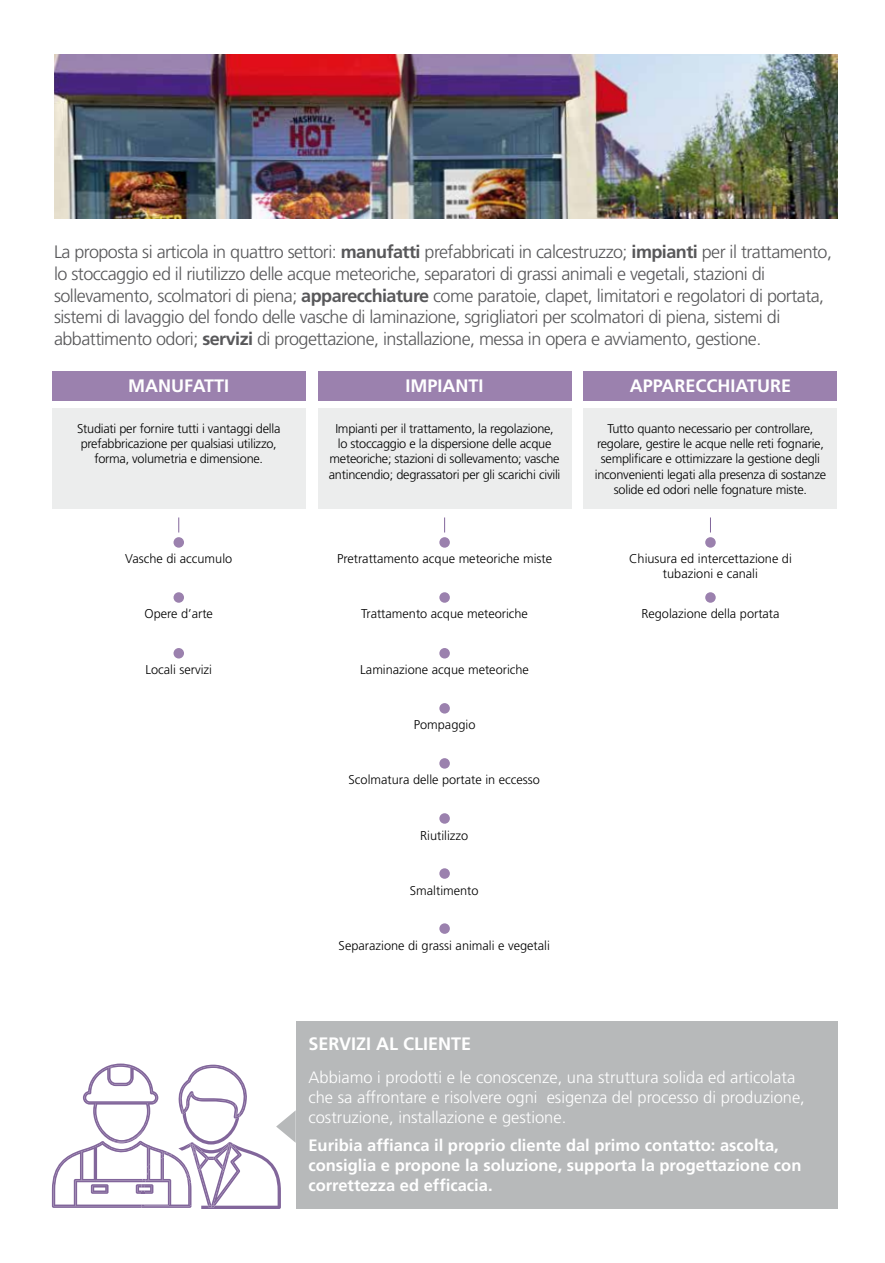
<style>
.page{position:relative;width:885px;height:1263px;background:#fff}
.page>*{position:absolute;margin:0;border:0;box-sizing:border-box;transform-origin:0 0}
.t1{font:300 18px/21.6px "Frutiger";letter-spacing:-.03em;color:#58585a}
.t2{font:700 18px "Frutiger";color:#fff}
.t3{font:300 16.5px/19.8px "Frutiger";color:#fff}
.t4{font:700 16.5px/19.8px "Frutiger";color:#fff}
.t5{font:300 12.75px/15.3px "Frutiger";letter-spacing:-.02em;color:#000;text-align:center}
.t6{font:300 12.75px/15.3px "Frutiger";color:#000;text-align:center}
.s1{font-weight:700}
</style>
<div class="page">
<img style="left:54px;top:54px;width:783px;height:165px">
<div style="left:52px;top:409px;width:253px;height:100px;background:#eceded"></div>
<div style="left:318px;top:409px;width:253px;height:100px;background:#eceded"></div>
<div style="left:583px;top:409px;width:254px;height:100px;background:#eceded"></div>
<div style="left:52px;top:371px;width:253px;height:30px;background:#9b81ae"></div>
<div style="left:583px;top:371px;width:254px;height:30px;background:#9b81ae"></div>
<div style="left:318px;top:371px;width:253px;height:30px;background:#9b81ae"></div>
<div style="left:173px;top:537px;width:11px;height:11px;background:#9b81ae;border-radius:50%"></div>
<div style="left:439px;top:537px;width:11px;height:11px;background:#9b81ae;border-radius:50%"></div>
<div style="left:439px;top:758px;width:11px;height:11px;background:#9b81ae;border-radius:50%"></div>
<div style="left:439px;top:868px;width:11px;height:11px;background:#9b81ae;border-radius:50%"></div>
<div style="left:439px;top:813px;width:11px;height:11px;background:#9b81ae;border-radius:50%"></div>
<div style="left:439px;top:923px;width:11px;height:11px;background:#9b81ae;border-radius:50%"></div>
<div style="left:705px;top:537px;width:10px;height:11px;background:#9b81ae;border-radius:50%"></div>
<div style="left:173px;top:592px;width:11px;height:11px;background:#9b81ae;border-radius:50%"></div>
<div style="left:439px;top:592px;width:11px;height:11px;background:#9b81ae;border-radius:50%"></div>
<div style="left:705px;top:592px;width:10px;height:11px;background:#9b81ae;border-radius:50%"></div>
<div style="left:173px;top:648px;width:11px;height:10px;background:#9b81ae;border-radius:50%"></div>
<div style="left:439px;top:648px;width:11px;height:10px;background:#9b81ae;border-radius:50%"></div>
<div style="left:439px;top:703px;width:11px;height:10px;background:#9b81ae;border-radius:50%"></div>
<svg style="left:178px;top:517px;width:1px;height:15px"></svg>
<svg style="left:444px;top:517px;width:1px;height:15px"></svg>
<svg style="left:710px;top:517px;width:1px;height:15px"></svg>
<div style="left:296px;top:1021px;width:541px;height:188px;background:#b7b9ba"></div>
<svg style="left:52px;top:1063px;width:244px;height:146px"></svg>
<p class="t1" style="left:54px;top:242px;width:779px">La proposta si articola in quattro settori: <span class="s1">manufatti</span> prefabbricati in calcestruzzo; <span class="s1">impianti</span> per il trattamento, lo stoccaggio ed il riutilizzo delle acque meteoriche, separatori di grassi animali e vegetali, stazioni di sollevamento, scolmatori di piena; <span class="s1">apparecchiature</span> come paratoie, clapet, limitatori e regolatori di portata, sistemi di lavaggio del fondo delle vasche di laminazione, sgrigliatori per scolmatori di piena, sistemi di abbattimento odori; <span class="s1">servizi</span> di progettazione, installazione, messa in opera e avviamento, gestione.</p>
<p class="t2" style="left:128px;top:375px;width:103px">MANUFATTI</p>
<p class="t2" style="left:405px;top:375px;width:80px">IMPIANTI</p>
<p class="t2" style="left:629px;top:375px;width:163px">APPARECCHIATURE</p>
<p class="t5" style="left:77px;top:421px;width:205px">Studiati per fornire tutti i vantaggi della prefabbricazione per qualsiasi utilizzo, forma, volumetria e dimensione.</p>
<p class="t5" style="left:329px;top:421px;width:233px">Impianti per il trattamento, la regolazione,<br>lo stoccaggio e la dispersione delle acque meteoriche; stazioni di sollevamento; vasche antincendio; degrassatori per gli scarichi civili</p>
<p class="t5" style="left:594px;top:421px;width:233px">Tutto quanto necessario per controllare, regolare, gestire le acque nelle reti fognarie, semplificare e ottimizzare la gestione degli inconvenienti legati alla presenza di sostanze solide ed odori nelle fognature miste.</p>
<p class="t6" style="left:125px;top:551px;width:108px">Vasche di accumulo</p>
<p class="t6" style="left:337px;top:551px;width:217px">Pretrattamento acque meteoriche miste</p>
<p class="t6" style="left:144px;top:606px;width:70px">Opere d’arte</p>
<p class="t6" style="left:361px;top:606px;width:168px">Trattamento acque meteoriche</p>
<p class="t6" style="left:145px;top:662px;width:68px">Locali servizi</p>
<p class="t6" style="left:360px;top:662px;width:170px">Laminazione acque meteoriche</p>
<p class="t6" style="left:414px;top:717px;width:63px">Pompaggio</p>
<p class="t6" style="left:348px;top:772px;width:193px">Scolmatura delle portate in eccesso</p>
<p class="t6" style="left:420px;top:828px;width:50px">Riutilizzo</p>
<p class="t6" style="left:410px;top:883px;width:70px">Smaltimento</p>
<p class="t6" style="left:338px;top:938px;width:213px">Separazione di grassi animali e vegetali</p>
<p class="t2" style="left:308px;top:1033px;width:164px">SERVIZI AL CLIENTE</p>
<p class="t6" style="left:629px;top:551px;width:164px">Chiusura ed intercettazione di tubazioni e canali</p>
<p class="t6" style="left:641px;top:606px;width:140px">Regolazione della portata</p>
<p class="t3" style="left:308px;top:1068px;width:498px">Abbiamo i prodotti e le conoscenze, una struttura solida ed articolata che sa affrontare e risolvere ogni esigenza del processo di produzione, costruzione, installazione e gestione.</p>
<p class="t4" style="left:308px;top:1136px;width:494px">Euribia affianca il proprio cliente dal primo contatto: ascolta, consiglia e propone la soluzione, supporta la progettazione con correttezza ed efficacia.</p>
</div>
